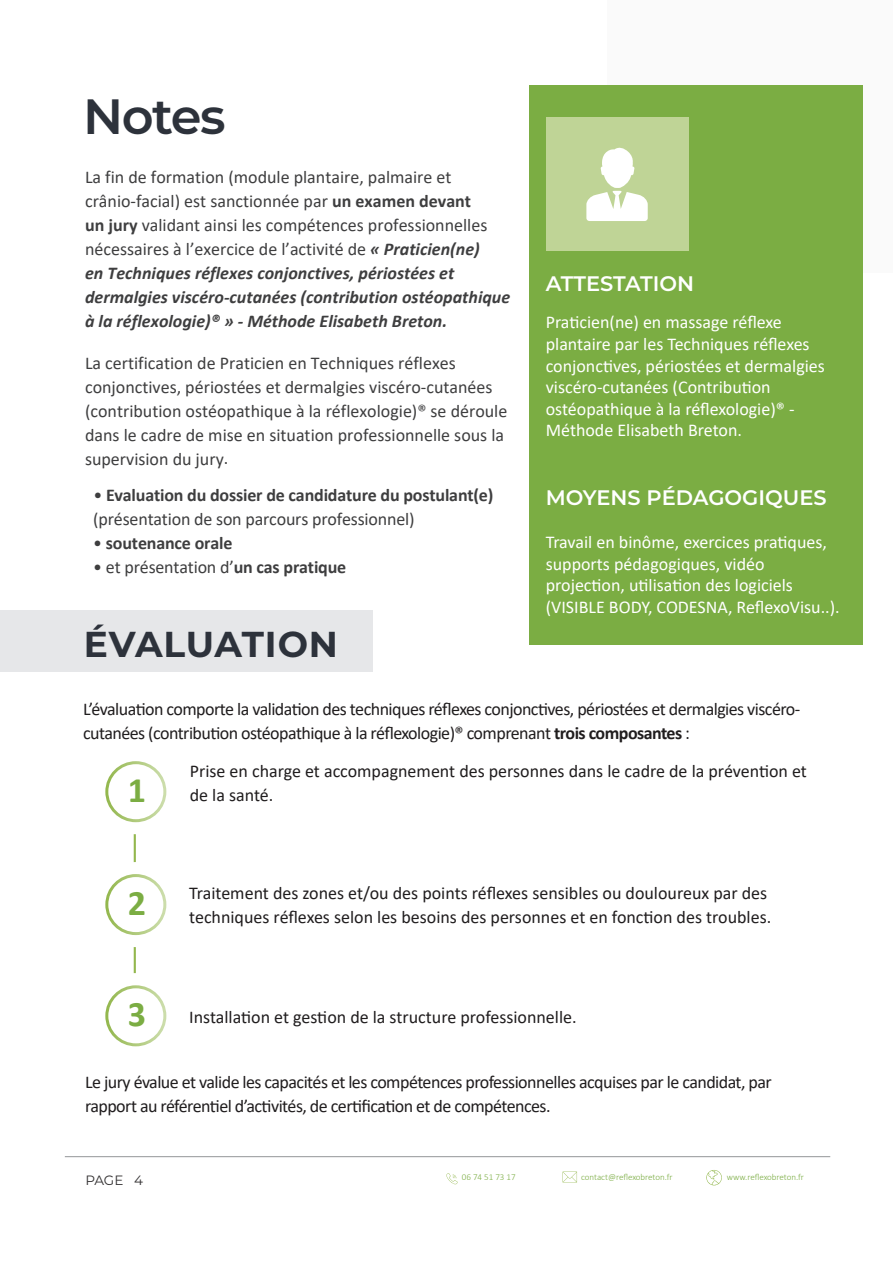
<style>
.page{position:relative;width:893px;height:1263px;background:#fff}
.page>*{position:absolute;margin:0;border:0;box-sizing:border-box;transform-origin:0 0}
.T4{font:600 49.5px "Montserrat";letter-spacing:-.03em;color:#2d323b}
.t1{font:700 36px "Montserrat";letter-spacing:.015em;color:#2d323b}
.t2{font:700 36px "Calibri";color:#7bad43}
.Body_Text{font:600 21px "Montserrat";color:#fff}
.Body_Text-2{font:18px/24px "Calibri";color:#3e3e3f}
.Body_Text-3{font:18px/24px "Calibri";letter-spacing:-.03em;color:#201d1e}
.Body_Text-4{font:18px/21.6px "Calibri";color:#fff}
.Body_Text-5{font:18px/24px "Calibri";color:#201d1e}
.Body_Text-6{font:700 18px/24px "Calibri";letter-spacing:-.01em;color:#3e3e3f}
.t3{font:13.5px "Montserrat";color:#312f30}
.t4{font:300 9px "Calibri";color:#7bad43}
.s1{font-weight:700}
.s2{font-weight:700;font-style:italic}
.s3{font-weight:400}
</style>
<div class="page">
<div style="left:607px;top:0;width:286px;height:272px;background:#fafafa"></div>
<div style="left:529px;top:86px;width:334px;height:559px;background:#7bad43"></div>
<div style="left:0;top:610px;width:372px;height:61px;background:#e6e7e9"></div>
<hr style="left:134px;top:771px;width:2px;height:202px;background:#93b74d">
<div style="left:93px;top:749px;width:85px;height:85px;background:#fff;border-radius:50%"></div>
<div style="left:93px;top:862px;width:85px;height:85px;background:#fff;border-radius:50%"></div>
<div style="left:105px;top:761px;width:61px;height:61px;border:3px solid #fff;border-radius:50%"></div>
<div style="left:105px;top:874px;width:61px;height:61px;border:3px solid #fff;border-radius:50%"></div>
<div style="left:105px;top:985px;width:61px;height:61px;border:3px solid #fff;border-radius:50%"></div>
<div style="left:546px;top:118px;width:142px;height:133px;background:#bfd496"></div>
<svg style="left:586px;top:147px;width:62px;height:74px"></svg>
<hr style="left:65px;top:1156px;width:765px;height:1px;background:#939598">
<svg style="left:563px;top:1171px;width:14px;height:11px"></svg>
<svg style="left:446px;top:1173px;width:12px;height:11px"></svg>
<svg style="left:706px;top:1170px;width:16px;height:15px"></svg>
<p class="T4" style="left:83px;top:81px;width:144px">Notes</p>
<p class="Body_Text-2" style="left:85px;top:165px;width:427px">La fin de formation (module plantaire, palmaire et crânio-facial) est sanctionnée par <span class="s1">un examen devant<br>un jury</span> validant ainsi les compétences professionnelles nécessaires à l’exercice de l’activité de <span class="s2">« Praticien(ne)<br>en Techniques réflexes conjonctives, périostées et dermalgies viscéro-cutanées (contribution ostéopathique à la réflexologie)® » - Méthode Elisabeth Breton.</span></p>
<p class="Body_Text-2" style="left:85px;top:351px;width:424px">La certification de Praticien en Techniques réflexes conjonctives, périostées et dermalgies viscéro-cutanées (contribution ostéopathique à la réflexologie)® se déroule dans le cadre de mise en situation professionnelle sous la supervision du jury.</p>
<p class="Body_Text-6" style="left:93px;top:483px;width:402px"><span class="s3">•</span> Evaluation du dossier de candidature du postulant(e) <span class="s3">(présentation de son parcours professionnel)</span></p>
<p class="Body_Text-6" style="left:93px;top:531px;width:141px"><span class="s3">•</span> soutenance orale</p>
<p class="Body_Text-2" style="left:93px;top:555px;width:254px">• et présentation d’<span class="s1">un cas pratique</span></p>
<p class="t1" style="left:84px;top:618px;width:256px">ÉVALUATION</p>
<p class="Body_Text" style="left:546px;top:268px;width:150px">ATTESTATION</p>
<p class="Body_Text-4" style="left:546px;top:311px;width:281px">Praticien(ne) en massage réflexe plantaire par les Techniques réflexes conjonctives, périostées et dermalgies viscéro-cutanées (Contribution ostéopathique à la réflexologie)® - Méthode Elisabeth Breton.</p>
<p class="Body_Text" style="left:546px;top:482px;width:282px">MOYENS PÉDAGOGIQUES</p>
<p class="Body_Text-4" style="left:546px;top:531px;width:295px">Travail en binôme, exercices pratiques, supports pédagogiques, vidéo projection, utilisation des logiciels (VISIBLE BODY, CODESNA, ReflexoVisu..).</p>
<p class="Body_Text-3" style="left:83px;top:696px;width:719px">L’évaluation comporte la validation des techniques réflexes conjonctives, périostées et dermalgies viscéro&shy;cutanées (contribution ostéopathique à la réflexologie)® comprenant <span class="s1">trois composantes</span> :</p>
<p class="t2" style="left:128px;top:764px;width:20px">1</p>
<p class="t2" style="left:128px;top:877px;width:20px">2</p>
<p class="t2" style="left:128px;top:988px;width:20px">3</p>
<p class="Body_Text-5" style="left:190px;top:758px;width:619px">Prise en charge et accompagnement des personnes dans le cadre de la prévention et de la santé.</p>
<p class="Body_Text-5" style="left:189px;top:881px;width:584px">Traitement des zones et/ou des points réflexes sensibles ou douloureux par des techniques réflexes selon les besoins des personnes et en fonction des troubles.</p>
<p class="Body_Text-5" style="left:189px;top:1004px;width:389px">Installation et gestion de la structure professionnelle.</p>
<p class="Body_Text-3" style="left:85px;top:1069px;width:688px">Le jury évalue et valide les capacités et les compétences professionnelles acquises par le candidat, par rapport au référentiel d’activités, de certification et de compétences.</p>
<p class="t3" style="left:85px;top:1170px;width:59px">PAGE 4</p>
<p class="t4" style="left:462px;top:1172px;width:55px">06 74 51 73 17</p>
<p class="t4" style="left:581px;top:1172px;width:93px">contact@reflexobreton.fr</p>
<p class="t4" style="left:727px;top:1172px;width:79px">www.reflexobreton.fr</p>
</div>
